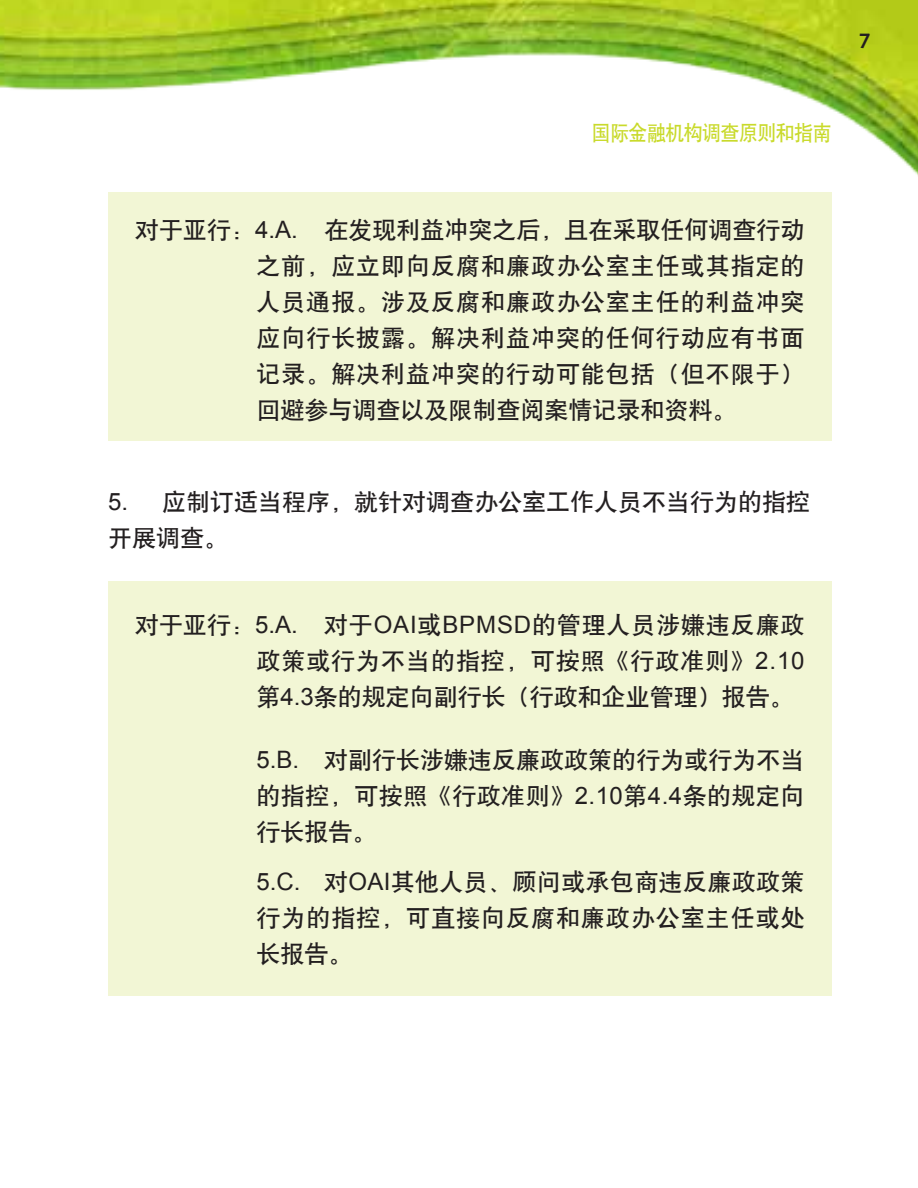
<style>
.page{position:relative;width:918px;height:1188px;background:#fff}
.page>*{position:absolute;margin:0;border:0;box-sizing:border-box;transform-origin:0 0}
.t1{font:24px/36px "H Yb 1 gj";letter-spacing:.015em;color:#231f20;text-align:justify}
.t2{font:21px "H Yb 1 gj";letter-spacing:-.025em;color:#c9da2b;scale:.9 1}
.t3{font:500 21px "Ideal Sans";color:#231f20}
.s1{font-family:"Arial"}
</style>
<div class="page">
<div style="left:108px;top:192px;width:724px;height:249px;background:#f2f6d5"></div>
<div style="left:108px;top:581px;width:724px;height:415px;background:#f2f6d5"></div>
<img style="left:0;top:0;width:918px;height:176px">
<p class="t3" style="left:859px;top:25px;width:13px">7</p>
<p class="t2" style="left:592px;top:123px;width:268px">国际金融机构调查原则和指南</p>
<p class="t1" style="left:256px;top:212px;width:550px;text-indent:-121px">对于亚行：<span class="s1">4.A.</span> 在发现利益冲突之后，且在采取任何调查行动之前，应立即向反腐和廉政办公室主任或其指定的人员通报。涉及反腐和廉政办公室主任的利益冲突应向行长披露。解决利益冲突的任何行动应有书面记录。解决利益冲突的行动可能包括（但不限于）回避参与调查以及限制查阅案情记录和资料。</p>
<p class="t1" style="left:108px;top:483px;width:703px"><span class="s1">5.</span> 应制订适当程序，就针对调查办公室工作人员不当行为的指控开展调查。</p>
<p class="t1" style="left:257px;top:606px;width:550px;text-indent:-122px">对于亚行：<span class="s1">5.A.</span> 对于<span class="s1">OAI</span>或<span class="s1">BPMSD</span>的管理人员涉嫌违反廉政政策或行为不当的指控，可按照《行政准则》<span class="s1">2.10</span>第<span class="s1">4.3</span>条的规定向副行长（行政和企业管理）报告。</p>
<p class="t1" style="left:257px;top:741px;width:550px"><span class="s1">5.B.</span> 对副行长涉嫌违反廉政政策的行为或行为不当的指控，可按照《行政准则》<span class="s1">2.10</span>第<span class="s1">4.4</span>条的规定向行长报告。</p>
<p class="t1" style="left:257px;top:864px;width:550px"><span class="s1">5.C.</span> 对<span class="s1">OAI</span>其他人员、顾问或承包商违反廉政政策行为的指控，可直接向反腐和廉政办公室主任或处长报告。</p>
</div>
